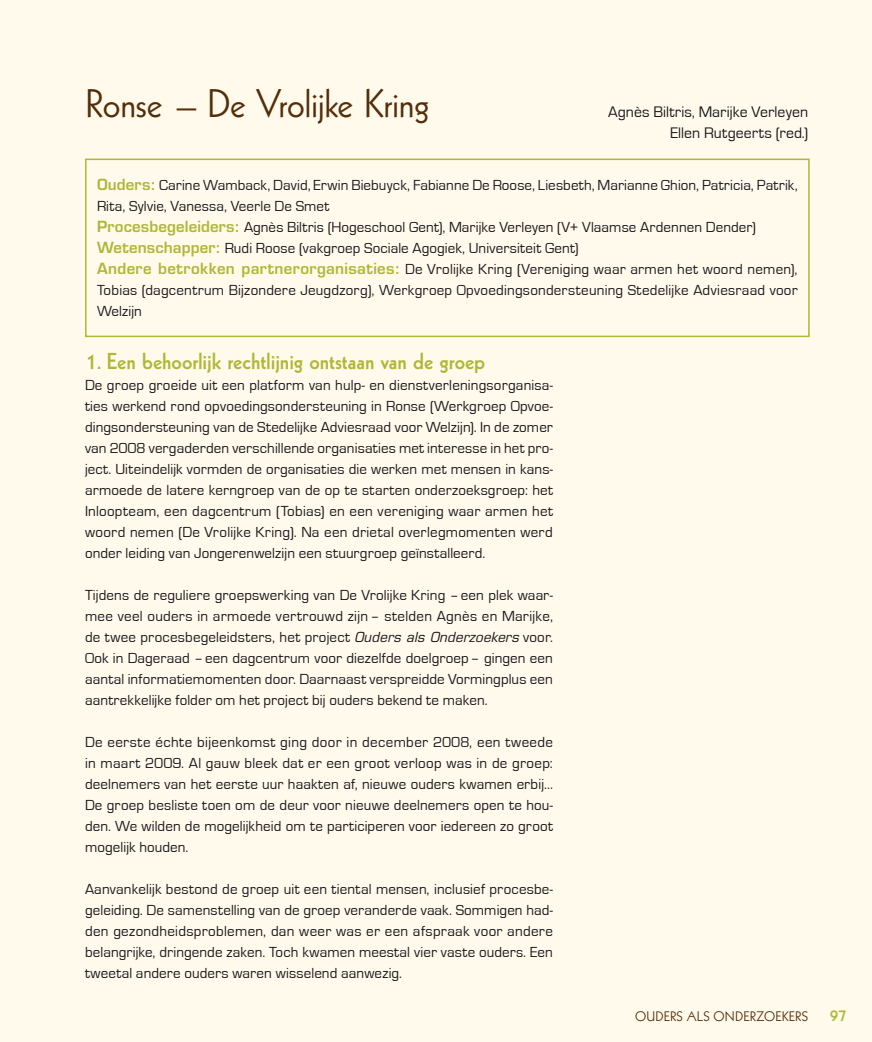
<style>
.page{position:relative;width:872px;height:1042px;background:#fffaec}
.page>*{position:absolute;margin:0;border:0;box-sizing:border-box;transform-origin:0 0}
.t1{font:39px "Geometric 231 BT Roman C";color:#542e08}
.t2{font:22.5px "Geometric 231 BT Bold C";color:#afb735}
.t3{font:16.5px "Geometric 231 BT Bold C";color:#afb735}
.t4{font:15.75px/21px "Eurostile";letter-spacing:.005em;color:#1a171c;text-align:right}
.t5{font:15px/21px "Eurostile";letter-spacing:.01em;color:#1a171c;text-align:justify}
.t6{font:13.5px "Geometric 231 BT Roman C";letter-spacing:.01em;color:#542e08}
.s1{font-weight:600;color:#afb735}
.s2{font-style:italic;font-size:13.5px}
</style>
<div class="page">
<div style="left:85px;top:159px;width:724px;height:178px;border:2px solid #afb735"></div>
<p class="t1" style="left:85px;top:78px;width:346px">RONSE – DE VROLIJKE KRING</p>
<p class="t4" style="left:608px;top:101px;width:201px">Agnès Biltris, Marijke Verleyen<br>Ellen Rutgeerts (red.)</p>
<p class="t5" style="left:97px;top:175px;width:702px;text-align:left"><span class="s1">Ouders:</span> Carine Wamback, David, Erwin Biebuyck, Fabianne De Roose, Liesbeth, Marianne Ghion, Patricia, Patrik, Rita, Sylvie, Vanessa, Veerle De Smet<br><span class="s1">Procesbegeleiders:</span> Agnès Biltris (Hogeschool Gent), Marijke Verleyen (V+ Vlaamse Ardennen Dender)<br><span class="s1">Wetenschapper:</span> Rudi Roose (vakgroep Sociale Agogiek, Universiteit Gent)<br><span class="s1">Andere betrokken partnerorganisaties:</span> De Vrolijke Kring (Vereniging waar armen het woord nemen), Tobias (dagcentrum Bijzondere Jeugdzorg), Werkgroep Opvoedingsondersteuning Stedelijke Adviesraad voor Welzijn</p>
<p class="t2" style="left:85px;top:346px;width:402px">1. Een behoorlijk rechtlijnig ontstaan van de groep</p>
<p class="t5" style="left:85px;top:374px;width:469px">De groep groeide uit een platform van hulp- en dienstverleningsorganisa&shy;ties werkend rond opvoedingsondersteuning in Ronse (Werkgroep Opvoe&shy;dingsondersteuning van de Stedelijke Adviesraad voor Welzijn). In de zomer van 2008 vergaderden verschillende organisaties met interesse in het pro&shy;ject. Uiteindelijk vormden de organisaties die werken met mensen in kans&shy;armoede de latere kerngroep van de op te starten onderzoeksgroep: het Inloopteam, een dagcentrum (Tobias) en een vereniging waar armen het woord nemen (De Vrolijke Kring). Na een drietal overlegmomenten werd onder leiding van Jongerenwelzijn een stuurgroep geïnstalleerd.</p>
<p class="t5" style="left:85px;top:584px;width:469px">Tijdens de reguliere groepswerking van De Vrolijke Kring –een plek waar&shy;mee veel ouders in armoede vertrouwd zijn– stelden Agnès en Marijke, de twee procesbegeleidsters, het project <span class="s2">Ouders als Onderzoekers</span> voor.<br>Ook in Dageraad –een dagcentrum voor diezelfde doelgroep– gingen een aantal informatiemomenten door. Daarnaast verspreidde Vormingplus een aantrekkelijke folder om het project bij ouders bekend te maken.</p>
<p class="t5" style="left:85px;top:731px;width:469px">De eerste échte bijeenkomst ging door in december 2008, een tweede in maart 2009. Al gauw bleek dat er een groot verloop was in de groep: deelnemers van het eerste uur haakten af, nieuwe ouders kwamen erbij… De groep besliste toen om de deur voor nieuwe deelnemers open te hou&shy;den. We wilden de mogelijkheid om te participeren voor iedereen zo groot mogelijk houden.</p>
<p class="t5" style="left:85px;top:878px;width:469px">Aanvankelijk bestond de groep uit een tiental mensen, inclusief procesbe&shy;geleiding. De samenstelling van de groep veranderde vaak. Sommigen had&shy;den gezondheidsproblemen, dan weer was er een afspraak voor andere belangrijke, dringende zaken. Toch kwamen meestal vier vaste ouders. Een tweetal andere ouders waren wisselend aanwezig.</p>
<p class="t6" style="left:635px;top:1007px;width:175px">OUDERS ALS O NDERZO EKERS</p>
<p class="t3" style="left:829px;top:1004px;width:20px">97</p>
</div>
